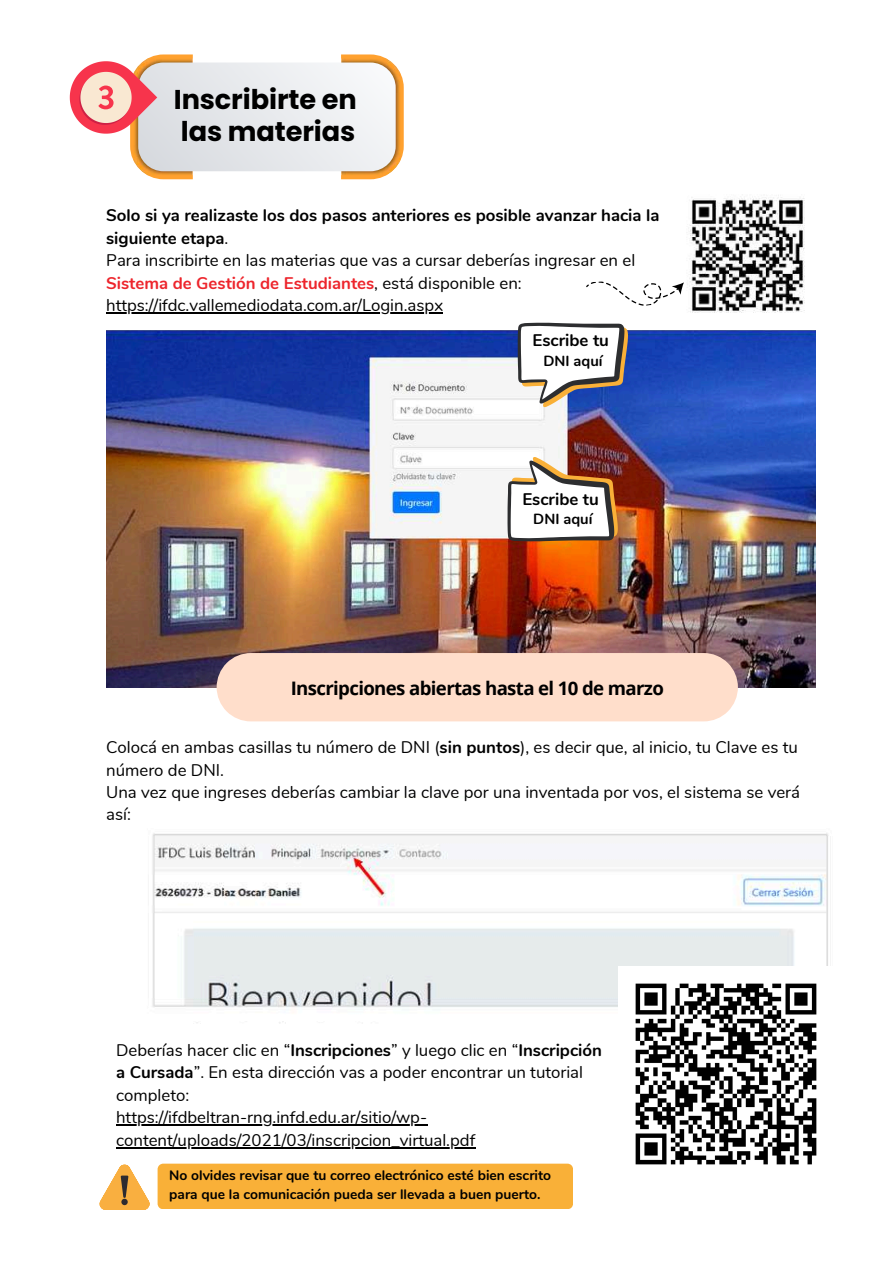
<style>
.page{position:relative;width:894px;height:1264px;background:#fff}
.page>*{position:absolute;margin:0;border:0;box-sizing:border-box;transform-origin:0 0}
.t1{font:700 27.15px/31.5px "Poppins";letter-spacing:-.005em;color:#000}
.t2{font:700 18.6px "Open Sans";letter-spacing:-.035em;color:#000}
.t3{font:16.8px/22.5px "Nunito";color:#000}
.t4{font:700 16.8px "Nunito";color:#000}
.t5{font:700 14.7px "Nunito";color:#000}
.t6{font:700 13.8px/19.2px "Nunito";color:#000}
.s1{font-weight:700}
.s2{font-weight:700;color:#ed252c}
</style>
<div class="page">
<svg style="left:69px;top:54px;width:334px;height:125px"></svg>
<hr style="left:106px;top:312px;width:337px;height:1px;background:#000">
<img style="left:687px;top:195px;width:118px;height:118px">
<img style="left:106px;top:331px;width:709px;height:356px">
<svg style="left:517px;top:323px;width:110px;height:84px"></svg>
<svg style="left:507px;top:457px;width:110px;height:84px"></svg>
<svg style="left:586px;top:281px;width:98px;height:25px"></svg>
<div style="left:216px;top:653px;width:521px;height:68px;background:#ffdecb"></div>
<img style="left:152px;top:833px;width:677px;height:190px">
<img style="left:618px;top:966px;width:211px;height:199px">
<svg style="left:99px;top:1164px;width:51px;height:45px"></svg>
<div style="left:121px;top:1198px;width:7px;height:7px;background:#2e2b30;border-radius:50%"></div>
<div style="left:157px;top:1163px;width:416px;height:46px;background:#f9b038"></div>
<hr style="left:116px;top:1124px;width:311px;height:1px;background:#000">
<hr style="left:116px;top:1147px;width:359px;height:1px;background:#000">
<h1 class="t1" style="left:174px;top:84px;width:184px">Inscribirte en las materias</h1>
<p class="t3" style="left:106px;top:204px;width:554px"><span class="s1">Solo si ya realizaste los dos pasos anteriores es posible avanzar hacia la siguiente etapa</span>.<br>Para inscribirte en las materias que vas a cursar deberías ingresar en el <span class="s2">Sistema de Gestión de Estudiantes</span>, está disponible en: https://ifdc.vallemediodata.com.ar/Login.aspx</p>
<p class="t4" style="left:532px;top:329px;width:78px">Escribe tu</p>
<p class="t5" style="left:543px;top:351px;width:61px">DNI aquí</p>
<p class="t4" style="left:522px;top:487px;width:78px">Escribe tu</p>
<p class="t5" style="left:533px;top:509px;width:61px">DNI aquí</p>
<p class="t2" style="left:290px;top:674px;width:374px">Inscripciones abiertas hasta el 10 de marzo</p>
<p class="t3" style="left:106px;top:736px;width:695px">Colocá en ambas casillas tu número de DNI (<span class="s1">sin puntos</span>), es decir que, al inicio, tu Clave es tu número de DNI.<br>Una vez que ingreses deberías cambiar la clave por una inventada por vos, el sistema se verá así:</p>
<p class="t3" style="left:116px;top:1039px;width:487px">Deberías hacer clic en “<span class="s1">Inscripciones</span>” y luego clic en “<span class="s1">Inscripción a Cursada</span>”. En esta dirección vas a poder encontrar un tutorial completo:<br>https://ifdbeltran-rng.infd.edu.ar/sitio/wp&shy;content/uploads/2021/03/inscripcion_virtual.pdf</p>
<p class="t6" style="left:169px;top:1165px;width:383px">No olvides revisar que tu correo electrónico esté bien escrito para que la comunicación pueda ser llevada a buen puerto.</p>
</div>
